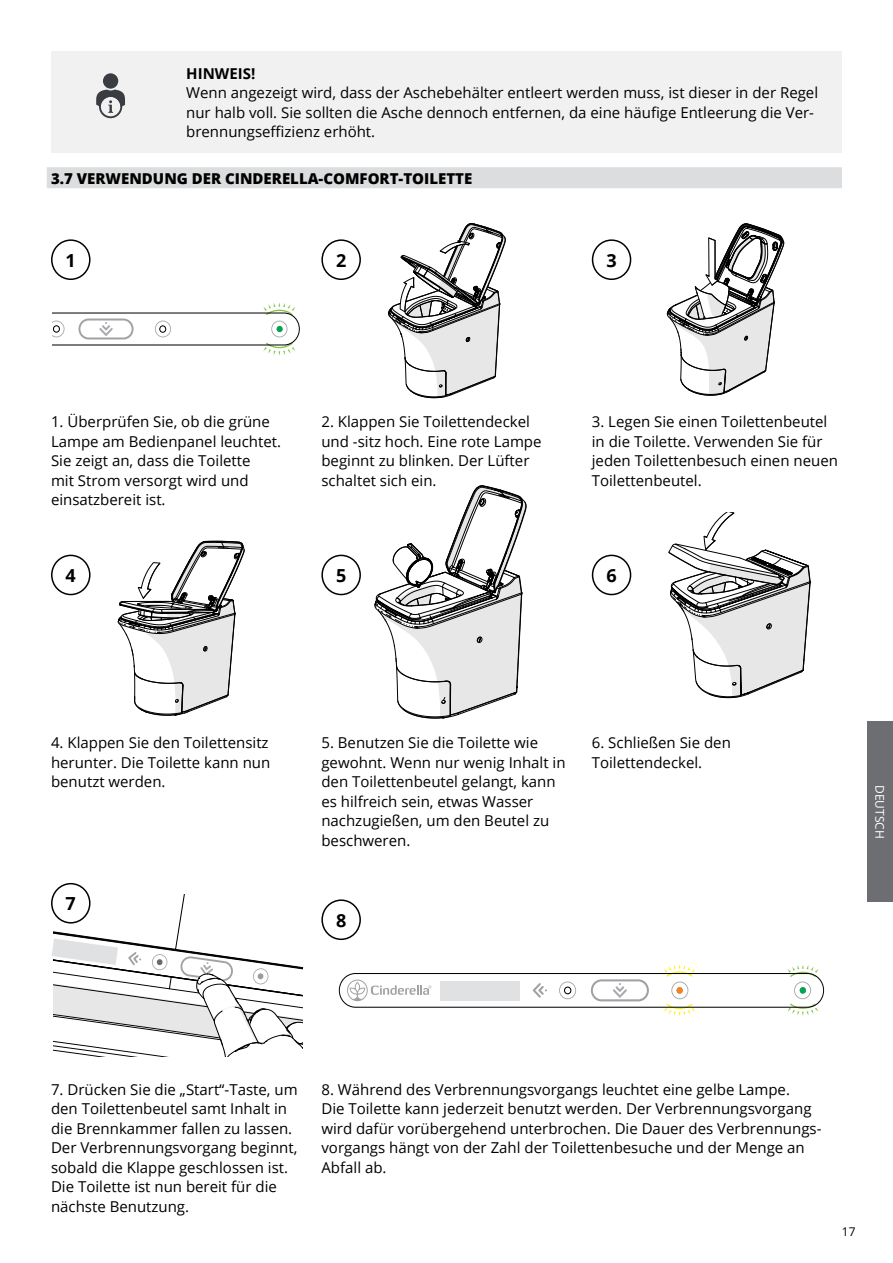
<style>
.page{position:relative;width:893px;height:1263px;background:#fff}
.page>*{position:absolute;margin:0;border:0;box-sizing:border-box;transform-origin:0 0}
.t1{font:700 18px "Open Sans";color:#000}
.t2{font:15px/19.5px "Open Sans";color:#000}
.t3{font:800 15px "Open Sans";color:#000}
.t4{font:700 15px "Open Sans";color:#000}
.t5{font:12px "Open Sans";color:#fff}
.t6{font:12px "Open Sans";color:#000}
</style>
<div class="page">
<div style="left:867px;top:722px;width:26px;height:180px;background:#6d6e71"></div>
<div style="left:47px;top:167px;width:795px;height:21px;background:#dcddde"></div>
<svg style="left:388px;top:223px;width:118px;height:176px"></svg>
<svg style="left:668px;top:512px;width:143px;height:186px"></svg>
<svg style="left:667px;top:223px;width:117px;height:173px"></svg>
<svg style="left:374px;top:485px;width:152px;height:234px"></svg>
<div style="left:592px;top:239px;width:39px;height:41px;border:2px solid #000;border-radius:50%"></div>
<div style="left:51px;top:555px;width:40px;height:40px;border:2px solid #000;border-radius:50%"></div>
<div style="left:321px;top:555px;width:40px;height:40px;border:2px solid #000;border-radius:50%"></div>
<div style="left:592px;top:555px;width:39px;height:40px;border:2px solid #000;border-radius:50%"></div>
<div style="left:51px;top:883px;width:40px;height:40px;border:2px solid #000;border-radius:50%"></div>
<div style="left:51px;top:239px;width:40px;height:41px;border:2px solid #000;border-radius:50%"></div>
<div style="left:321px;top:239px;width:40px;height:41px;border:2px solid #000;border-radius:50%"></div>
<svg style="left:117px;top:541px;width:127px;height:175px"></svg>
<div style="left:321px;top:899px;width:40px;height:41px;border:2px solid #000;border-radius:50%"></div>
<div style="left:51px;top:51px;width:791px;height:101px;background:#f1f1f2"></div>
<svg style="left:96px;top:73px;width:29px;height:45px"></svg>
<svg style="left:52px;top:302px;width:247px;height:54px"></svg>
<div style="left:53px;top:326px;width:7px;height:6px;border:1px solid #000;border-radius:50%"></div>
<svg style="left:51px;top:894px;width:253px;height:162px"></svg>
<svg style="left:559px;top:981px;width:17px;height:18px"></svg>
<svg style="left:664px;top:964px;width:31px;height:52px"></svg>
<svg style="left:787px;top:965px;width:31px;height:51px"></svg>
<svg style="left:533px;top:983px;width:14px;height:15px"></svg>
<svg style="left:347px;top:979px;width:85px;height:22px"></svg>
<svg style="left:591px;top:979px;width:58px;height:22px"></svg>
<div style="left:438px;top:979px;width:84px;height:23px;border:1px solid #fff"></div>
<div style="left:440px;top:981px;width:80px;height:19px;background:#e0e1e2"></div>
<div style="left:800px;top:987px;width:6px;height:7px;background:#00a651;border-radius:50%"></div>
<div style="left:676px;top:987px;width:7px;height:7px;background:#f58220;border-radius:50%"></div>
<div style="left:339px;top:973px;width:485px;height:34px;border:1px solid #000;border-radius:16px"></div>
<div style="left:564px;top:987px;width:7px;height:7px;background:#fff;border-radius:50%"></div>
<div style="left:564px;top:987px;width:7px;height:7px;border:1px solid #000;border-radius:50%"></div>
<p class="t4" style="left:186px;top:63px;width:71px">HINWEIS!</p>
<p class="t2" style="left:186px;top:83px;width:633px">Wenn angezeigt wird, dass der Aschebehälter entleert werden muss, ist dieser in der Regel nur halb voll. Sie sollten die Asche dennoch entfernen, da eine häufige Entleerung die Ver&shy;brennungseffizienz erhöht.</p>
<p class="t3" style="left:51px;top:167px;width:423px">3.7 VERWENDUNG DER CINDERELLA-COMFORT-TOILETTE</p>
<p class="t1" style="left:66px;top:247px;width:12px">1</p>
<p class="t1" style="left:336px;top:247px;width:12px">2</p>
<p class="t1" style="left:606px;top:247px;width:12px">3</p>
<p class="t2" style="left:51px;top:412px;width:232px">1. Überprüfen Sie, ob die grüne<br>Lampe am Bedienpanel leuchtet.<br>Sie zeigt an, dass die Toilette<br>mit Strom versorgt wird und einsatzbereit ist.</p>
<p class="t2" style="left:321px;top:412px;width:222px">2. Klappen Sie Toilettendeckel und -sitz hoch. Eine rote Lampe beginnt zu blinken. Der Lüfter schaltet sich ein.</p>
<p class="t2" style="left:592px;top:412px;width:248px">3. Legen Sie einen Toilettenbeutel in die Toilette. Verwenden Sie für jeden Toilettenbesuch einen neuen<br>Toilettenbeutel.</p>
<p class="t1" style="left:66px;top:563px;width:12px">4</p>
<p class="t1" style="left:336px;top:563px;width:12px">5</p>
<p class="t1" style="left:606px;top:563px;width:12px">6</p>
<p class="t2" style="left:51px;top:732px;width:221px;text-align:justify">4. Klappen Sie den Toilettensitz herunter. Die Toilette kann nun benutzt werden.</p>
<p class="t2" style="left:321px;top:732px;width:246px">5. Benutzen Sie die Toilette wie gewohnt. Wenn nur wenig Inhalt in den Toilettenbeutel gelangt, kann es hilfreich sein, etwas Wasser nachzugießen, um den Beutel zu beschweren.</p>
<p class="t2" style="left:592px;top:732px;width:141px">6. Schließen Sie den<br>Toilettendeckel.</p>
<p class="t1" style="left:66px;top:891px;width:12px">7</p>
<p class="t1" style="left:336px;top:907px;width:12px">8</p>
<p class="t5" style="left:888px;top:785px;width:55px;rotate:90deg">DEUTSCH</p>
<p class="t2" style="left:51px;top:1079px;width:248px">7. Drücken Sie die „Start“-Taste, um den Toilettenbeutel samt Inhalt in die Brennkammer fallen zu lassen.<br>Der Verbrennungsvorgang beginnt, sobald die Klappe geschlossen ist.<br>Die Toilette ist nun bereit für die nächste Benutzung.</p>
<p class="t2" style="left:321px;top:1079px;width:500px">8. Während des Verbrennungsvorgangs leuchtet eine gelbe Lampe.<br>Die Toilette kann jederzeit benutzt werden. Der Verbrennungsvorgang wird dafür vorübergehend unterbrochen. Die Dauer des Verbrennungs&shy;vorgangs hängt von der Zahl der Toilettenbesuche und der Menge an Abfall ab.</p>
<p class="t6" style="left:842px;top:1223px;width:15px">17</p>
</div>
